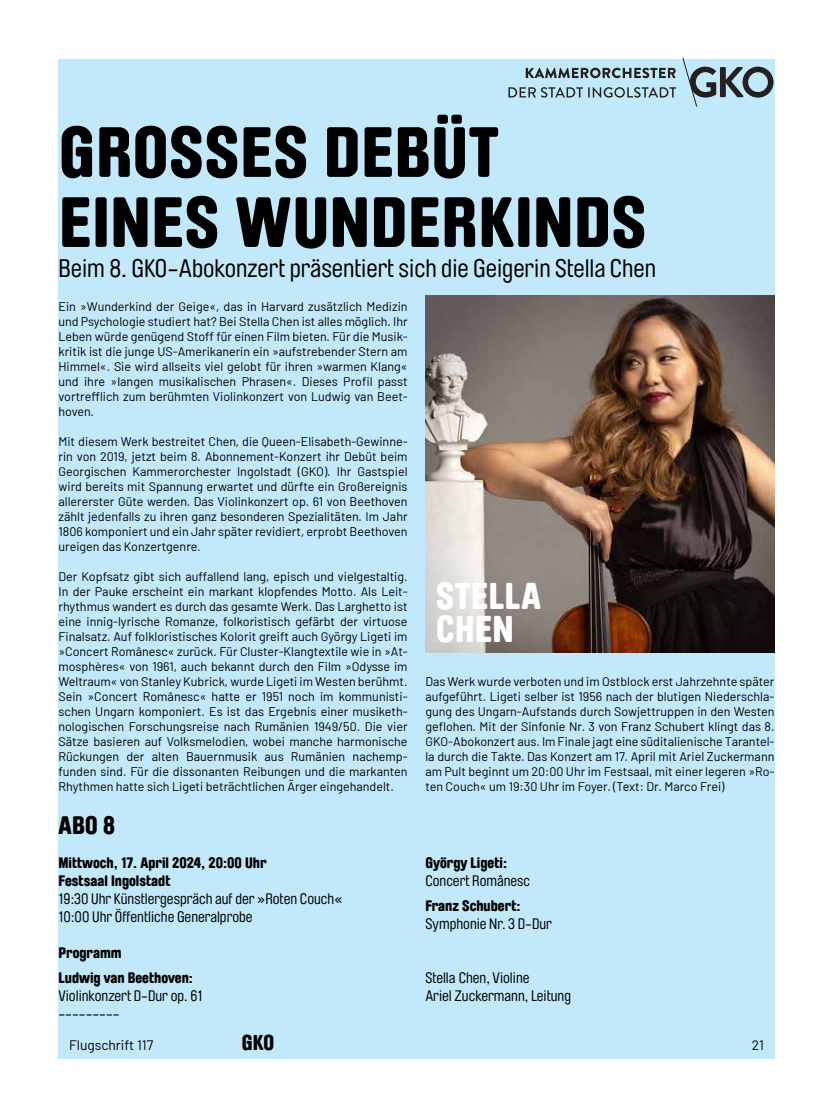
<style>
.page{position:relative;width:833px;height:1117px;background:#fff}
.page>*{position:absolute;margin:0;border:0;box-sizing:border-box;transform-origin:0 0}
.t1{font:900 70px/70px "Brauer Neue Std";letter-spacing:.015em;color:#000}
.t2{font:900 36.88px/32.5px "Brauer Neue Std";letter-spacing:.015em;color:#fff}
.t3{font:25px "Brauer Neue Std";color:#000}
.t4{font:900 25px "Brauer Neue Std";color:#000}
.t5{font:900 21.25px "Brauer Neue Std";color:#000}
.t6{font:15px/18px "Brauer Neue Std";color:#000}
.t7{font:900 15px/18px "Brauer Neue Std";color:#000}
.t8{font:13.75px "Barlow";color:#000}
.t9{font:12.5px/15px "Barlow";color:#000;text-align:justify}
</style>
<div class="page">
<div style="left:58px;top:58px;width:716px;height:1000px;background:#c2e9fb"></div>
<svg style="left:682px;top:58px;width:91px;height:48px"></svg>
<svg style="left:508px;top:87px;width:168px;height:11px"></svg>
<svg style="left:526px;top:68px;width:149px;height:10px"></svg>
<img style="left:425px;top:296px;width:349px;height:356px">
<h1 class="t1" style="left:59px;top:118px;width:589px">GROSSES DEBÜT<br>EINES WUNDERKINDS</h1>
<h3 class="t3" style="left:58px;top:254px;width:599px">Beim 8. GKO-Abokonzert präsentiert sich die Geigerin Stella Chen</h3>
<p class="t9" style="left:58px;top:298px;width:351px">Ein »Wunderkind der Geige«, das in Harvard zusätzlich Medizin und Psychologie studiert hat? Bei Stella Chen ist alles möglich. Ihr Leben würde genügend Stoff für einen Film bieten. Für die Musik&shy;kritik ist die junge US-Amerikanerin ein »aufstrebender Stern am Himmel«. Sie wird allseits viel gelobt für ihren »warmen Klang« und ihre »langen musikalischen Phrasen«. Dieses Profil passt vortrefflich zum berühmten Violinkonzert von Ludwig van Beet&shy;hoven.</p>
<p class="t9" style="left:58px;top:433px;width:351px">Mit diesem Werk bestreitet Chen, die Queen-Elisabeth-Gewinne&shy;rin von 2019, jetzt beim 8. Abonnement-Konzert ihr Debüt beim Georgischen Kammerorchester Ingolstadt (GKO). Ihr Gastspiel wird bereits mit Spannung erwartet und dürfte ein Großereignis allererster Güte werden. Das Violinkonzert op. 61 von Beethoven zählt jedenfalls zu ihren ganz besonderen Spezialitäten. Im Jahr 1806 komponiert und ein Jahr später revidiert, erprobt Beethoven ureigen das Konzertgenre.</p>
<p class="t9" style="left:58px;top:568px;width:351px">Der Kopfsatz gibt sich auffallend lang, episch und vielgestaltig.<br>In der Pauke erscheint ein markant klopfendes Motto. Als Leit&shy;rhythmus wandert es durch das gesamte Werk. Das Larghetto ist eine innig-lyrische Romanze, folkoristisch gefärbt der virtuose Finalsatz. Auf folkloristisches Kolorit greift auch György Ligeti im »Concert Românesc« zurück. Für Cluster-Klangtextile wie in »At&shy;mosphères« von 1961, auch bekannt durch den Film »Odysse im Weltraum« von Stanley Kubrick, wurde Ligeti im Westen berühmt.<br>Sein »Concert Românesc« hatte er 1951 noch im kommunisti&shy;schen Ungarn komponiert. Es ist das Ergebnis einer musiketh&shy;nologischen Forschungsreise nach Rumänien 1949/50. Die vier Sätze basieren auf Volksmelodien, wobei manche harmonische Rückungen der alten Bauernmusik aus Rumänien nachemp&shy;funden sind. Für die dissonanten Reibungen und die markanten Rhythmen hatte sich Ligeti beträchtlichen Ärger eingehandelt.</p>
<h3 class="t4" style="left:59px;top:810px;width:58px">ABO 8</h3>
<p class="t7" style="left:58px;top:853px;width:210px">Mittwoch, 17. April 2024, 20:00 Uhr<br>Festsaal Ingolstadt</p>
<p class="t6" style="left:58px;top:889px;width:285px">19:30 Uhr Künstlergespräch auf der »Roten Couch«<br>10:00 Uhr Öffentliche Generalprobe</p>
<p class="t7" style="left:58px;top:939px;width:136px;line-height:25.1px">Programm<br>Ludwig van Beethoven:</p>
<p class="t6" style="left:58px;top:986px;width:146px">Violinkonzert D-Dur op. 61 ---------</p>
<h2 class="t2" style="left:436px;top:580px;width:106px">STELLA<br>CHEN</h2>
<p class="t9" style="left:425px;top:673px;width:351px">Das Werk wurde verboten und im Ostblock erst Jahrzehnte später aufgeführt. Ligeti selber ist 1956 nach der blutigen Niederschla&shy;gung des Ungarn-Aufstands durch Sowjettruppen in den Westen geflohen. Mit der Sinfonie Nr. 3 von Franz Schubert klingt das 8.<br>GKO-Abokonzert aus. Im Finale jagt eine süditalienische Tarantel&shy;la durch die Takte. Das Konzert am 17. April mit Ariel Zuckermann am Pult beginnt um 20:00 Uhr im Festsaal, mit einer legeren »Ro&shy;ten Couch« um 19:30 Uhr im Foyer. (Text: Dr. Marco Frei)</p>
<p class="t7" style="left:425px;top:853px;width:83px">György Ligeti:</p>
<p class="t6" style="left:425px;top:871px;width:106px">Concert Românesc</p>
<p class="t7" style="left:425px;top:896px;width:97px">Franz Schubert:</p>
<p class="t6" style="left:425px;top:914px;width:128px">Symphonie Nr. 3 D-Dur</p>
<p class="t6" style="left:425px;top:968px;width:147px">Stella Chen, Violine<br>Ariel Zuckermann, Leitung</p>
<p class="t8" style="left:69px;top:1034px;width:86px">Flugschrift 117</p>
<h3 class="t5" style="left:242px;top:1029px;width:34px">GKO</h3>
<p class="t8" style="left:752px;top:1034px;width:13px">21</p>
</div>
